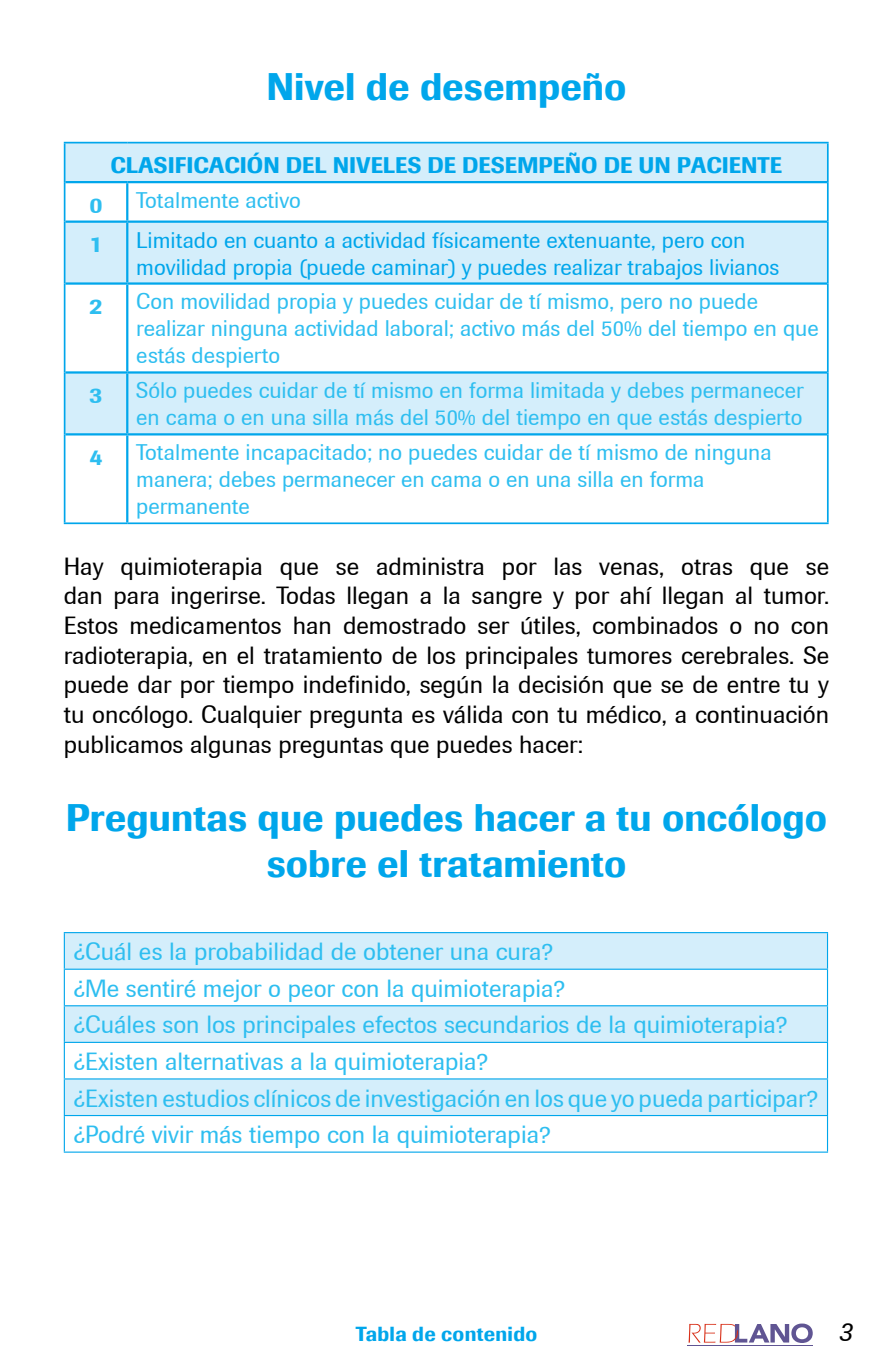
<style>
.page{position:relative;width:893px;height:1372px;background:#fff}
.page>*{position:absolute;margin:0;border:0;box-sizing:border-box;transform-origin:0 0}
.t1{font:500 38.25px/45.9px "Imago";color:#00a6eb;text-align:center}
.t2{font:italic 27px "Imago";color:#000}
.t3{font:24.75px/29.7px "Imago";color:#000;text-align:justify}
.t4{font:24.75px/36.4px "Imago";color:#2ebef0}
.t5{font:22.5px/27px "Imago";color:#2ebef0}
.t6{font:22.5px/27px "Imago";color:#00a6eb}
.t7{font:500 22.5px "Imago";color:#00a6eb}
.t8{font:500 22.5px "Imago";color:#2ebef0}
.t9{font:500 20.25px "Imago";letter-spacing:.015em;color:#00a6eb}
</style>
<div class="page">
<hr style="left:687px;top:1345px;width:125px;height:1px;background:#605593">
<svg style="left:688px;top:1323px;width:125px;height:19px"></svg>
<svg style="left:65px;top:143px;width:762px;height:290px;fill:#d4eefb"></svg>
<hr style="left:64px;top:142px;width:63px;height:1px;background:#00a6eb">
<hr style="left:64px;top:143px;width:1px;height:39px;background:#00a6eb">
<hr style="left:127px;top:142px;width:702px;height:1px;background:#00a6eb">
<hr style="left:827px;top:143px;width:2px;height:39px;background:#00a6eb">
<hr style="left:65px;top:181px;width:62px;height:2px;background:#00a6eb">
<hr style="left:127px;top:181px;width:700px;height:2px;background:#00a6eb">
<hr style="left:126px;top:183px;width:2px;height:37px;background:#00a6eb">
<hr style="left:65px;top:220px;width:62px;height:3px;background:#00a6eb">
<hr style="left:127px;top:220px;width:700px;height:3px;background:#00a6eb">
<hr style="left:126px;top:223px;width:2px;height:59px;background:#00a6eb">
<hr style="left:65px;top:282px;width:62px;height:3px;background:#00a6eb">
<hr style="left:127px;top:282px;width:700px;height:3px;background:#00a6eb">
<hr style="left:126px;top:285px;width:2px;height:86px;background:#00a6eb">
<hr style="left:65px;top:371px;width:62px;height:2px;background:#00a6eb">
<hr style="left:127px;top:371px;width:700px;height:2px;background:#00a6eb">
<hr style="left:126px;top:373px;width:2px;height:60px;background:#00a6eb">
<hr style="left:65px;top:433px;width:62px;height:2px;background:#00a6eb">
<hr style="left:127px;top:433px;width:700px;height:2px;background:#00a6eb">
<hr style="left:126px;top:435px;width:2px;height:87px;background:#00a6eb">
<hr style="left:64px;top:182px;width:1px;height:40px;background:#00a6eb">
<hr style="left:827px;top:182px;width:2px;height:40px;background:#00a6eb">
<hr style="left:64px;top:222px;width:1px;height:61px;background:#00a6eb">
<hr style="left:827px;top:222px;width:2px;height:61px;background:#00a6eb">
<hr style="left:64px;top:283px;width:1px;height:89px;background:#00a6eb">
<hr style="left:827px;top:283px;width:2px;height:89px;background:#00a6eb">
<hr style="left:64px;top:372px;width:1px;height:62px;background:#00a6eb">
<hr style="left:827px;top:372px;width:2px;height:62px;background:#00a6eb">
<hr style="left:64px;top:434px;width:1px;height:88px;background:#00a6eb">
<hr style="left:827px;top:434px;width:2px;height:88px;background:#00a6eb">
<hr style="left:64px;top:522px;width:63px;height:2px;background:#00a6eb">
<hr style="left:127px;top:522px;width:702px;height:2px;background:#00a6eb">
<svg style="left:65px;top:933px;width:762px;height:181px;fill:#d4eefb"></svg>
<hr style="left:64px;top:932px;width:764px;height:1px;background:#00a6eb">
<hr style="left:64px;top:933px;width:1px;height:35px;background:#00a6eb">
<hr style="left:827px;top:933px;width:1px;height:35px;background:#00a6eb">
<hr style="left:64px;top:968px;width:764px;height:1px;background:#00a6eb">
<hr style="left:64px;top:969px;width:1px;height:36px;background:#00a6eb">
<hr style="left:827px;top:969px;width:1px;height:36px;background:#00a6eb">
<hr style="left:64px;top:1005px;width:764px;height:1px;background:#00a6eb">
<hr style="left:64px;top:1006px;width:1px;height:35px;background:#00a6eb">
<hr style="left:827px;top:1006px;width:1px;height:35px;background:#00a6eb">
<hr style="left:64px;top:1041px;width:764px;height:1px;background:#00a6eb">
<hr style="left:64px;top:1042px;width:1px;height:36px;background:#00a6eb">
<hr style="left:827px;top:1042px;width:1px;height:36px;background:#00a6eb">
<hr style="left:64px;top:1078px;width:764px;height:1px;background:#00a6eb">
<hr style="left:64px;top:1079px;width:1px;height:35px;background:#00a6eb">
<hr style="left:827px;top:1079px;width:1px;height:35px;background:#00a6eb">
<hr style="left:64px;top:1114px;width:764px;height:2px;background:#00a6eb">
<hr style="left:64px;top:1116px;width:1px;height:35px;background:#00a6eb">
<hr style="left:827px;top:1116px;width:1px;height:35px;background:#00a6eb">
<hr style="left:64px;top:1151px;width:764px;height:1px;background:#00a6eb">
<h1 class="t1" style="left:266px;top:64px;width:362px">Nivel de desempeño</h1>
<p class="t7" style="left:110px;top:152px;width:673px">CLASIFICACIÓN DEL NIVELES DE DESEMPEÑO DE UN PACIENTE</p>
<p class="t8" style="left:89px;top:191px;width:15px">0</p>
<p class="t5" style="left:136px;top:187px;width:166px">Totalmente activo</p>
<p class="t8" style="left:89px;top:231px;width:15px">1</p>
<p class="t6" style="left:136px;top:226px;width:645px">Limitado en cuanto a actividad físicamente extenuante, pero con movilidad propia (puede caminar) y puedes realizar trabajos livianos</p>
<p class="t8" style="left:89px;top:292px;width:15px">2</p>
<p class="t5" style="left:136px;top:288px;width:684px">Con movilidad propia y puedes cuidar de tí mismo, pero no puede realizar ninguna actividad laboral; activo más del 50% del tiempo en que estás despierto</p>
<p class="t8" style="left:89px;top:381px;width:15px">3</p>
<p class="t5" style="left:136px;top:377px;width:669px">Sólo puedes cuidar de tí mismo en forma limitada y debes permanecer en cama o en una silla más del 50% del tiempo en que estás despierto</p>
<p class="t8" style="left:89px;top:443px;width:15px">4</p>
<p class="t5" style="left:136px;top:439px;width:637px">Totalmente incapacitado; no puedes cuidar de tí mismo de ninguna manera; debes permanecer en cama o en una silla en forma permanente</p>
<p class="t3" style="left:64px;top:551px;width:767px">Hay quimioterapia que se administra por las venas, otras que se dan para ingerirse. Todas llegan a la sangre y por ahí llegan al tumor.<br>Estos medicamentos han demostrado ser útiles, combinados o no con radioterapia, en el tratamiento de los principales tumores cerebrales. Se puede dar por tiempo indefinido, según la decisión que se de entre tu y tu oncólogo. Cualquier pregunta es válida con tu médico, a continuación publicamos algunas preguntas que puedes hacer:</p>
<h1 class="t1" style="left:66px;top:794px;width:762px">Preguntas que puedes hacer a tu oncólogo sobre el tratamiento</h1>
<p class="t4" style="left:73px;top:933px;width:746px">¿Cuál es la probabilidad de obtener una cura?<br>¿Me sentiré mejor o peor con la quimioterapia?<br>¿Cuáles son los principales efectos secundarios de la quimioterapia? ¿Existen alternativas a la quimioterapia?<br>¿Existen estudios clínicos de investigación en los que yo pueda participar? ¿Podré vivir más tiempo con la quimioterapia?</p>
<p class="t9" style="left:356px;top:1321px;width:183px">Tabla de contenido</p>
<p class="t2" style="left:838px;top:1316px;width:15px">3</p>
</div>
